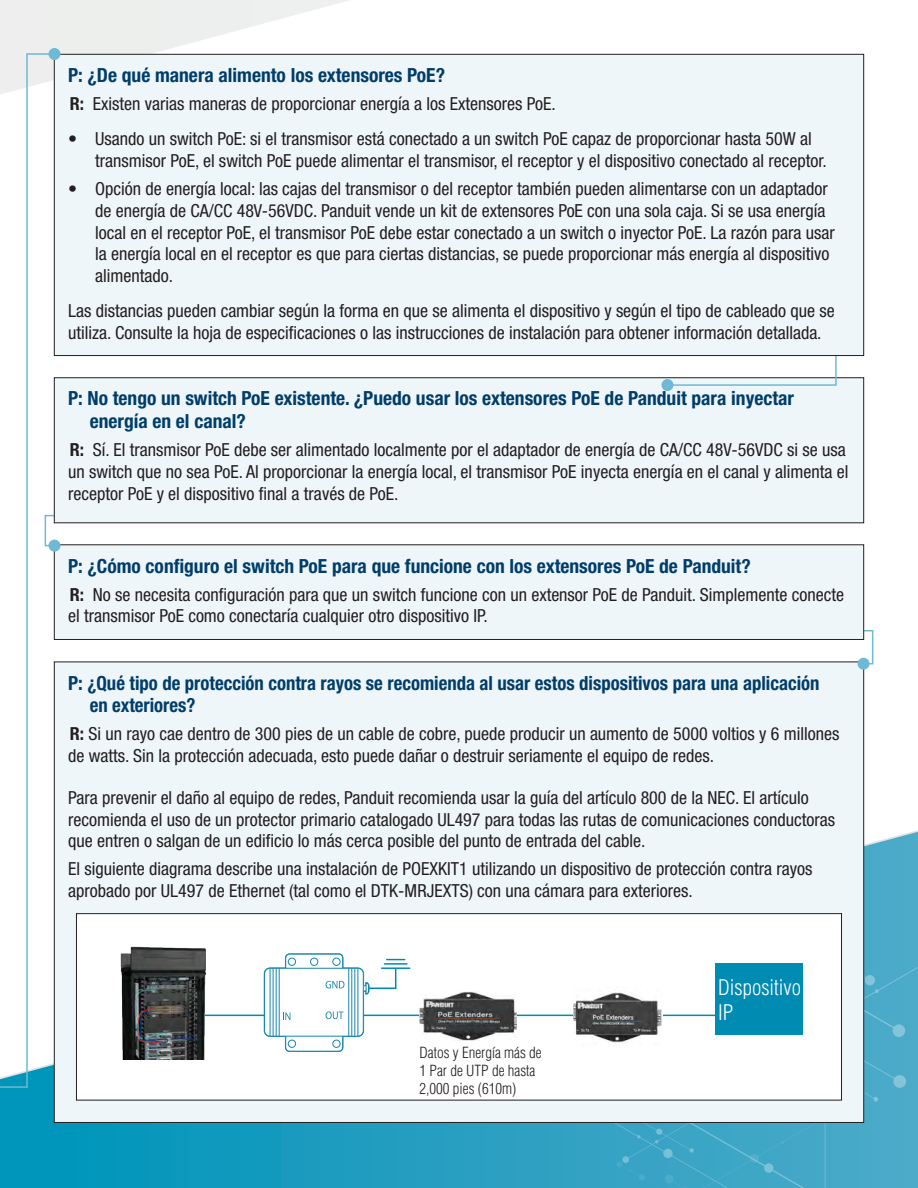
<style>
.page{position:relative;width:918px;height:1188px;background:#fff}
.page>*{position:absolute;margin:0;border:0;box-sizing:border-box;transform-origin:0 0}
.t1{font:300 condensed 21px/25.2px "Helvetica";color:#fff}
.Question{font:700 condensed 19.5px/22.5px "Helvetica Neue LT Std";color:#003d69}
.BODY{font:condensed 18px/21.6px "Helvetica Neue LT Std";color:#231f20}
.Answer_Body{font:condensed 18px/21.6px "Helvetica Neue LT Std";color:#231f20}
.t2{font:300 condensed 15px/18px "Helvetica";color:#231f20}
.s1{font-weight:700}
</style>
<div class="page">
<svg style="left:0;top:1089px;width:360px;height:99px"></svg>
<div style="left:54px;top:662px;width:810px;height:460px;background:#eef6fa"></div>
<svg style="left:844px;top:629px;width:30px;height:36px"></svg>
<div style="left:858px;top:658px;width:12px;height:12px;background:#6eb9d4;border-radius:50%"></div>
<div style="left:54px;top:545px;width:810px;height:94px;background:#eef6fa"></div>
<div style="left:54px;top:544px;width:810px;height:96px;border:1px solid #231f20"></div>
<svg style="left:56px;top:523px;width:8px;height:24px"></svg>
<div style="left:48px;top:540px;width:12px;height:12px;background:#6eb9d4;border-radius:50%"></div>
<div style="left:54px;top:378px;width:810px;height:145px;background:#eef6fa"></div>
<div style="left:54px;top:377px;width:810px;height:146px;border:1px solid #231f20"></div>
<svg style="left:666px;top:356px;width:171px;height:30px"></svg>
<div style="left:662px;top:379px;width:12px;height:12px;background:#6eb9d4;border-radius:50%"></div>
<svg style="left:0;top:0;width:503px;height:54px"></svg>
<div style="left:54px;top:54px;width:810px;height:302px;background:#eef6fa"></div>
<svg style="left:0;top:53px;width:56px;height:1036px"></svg>
<div style="left:48px;top:48px;width:12px;height:12px;background:#6eb9d4;border-radius:50%"></div>
<div style="left:76px;top:914px;width:766px;height:186px;background:#fff"></div>
<hr style="left:205px;top:1015px;width:516px;height:1px;background:#008bb3">
<div style="left:285px;top:1020px;width:58px;height:32px;border:2px solid #1585ad;border-radius:4px"></div>
<div style="left:285px;top:953px;width:58px;height:32px;border:2px solid #1585ad;border-radius:4px"></div>
<svg style="left:286px;top:1021px;width:57px;height:30px"></svg>
<div style="left:285px;top:1021px;width:58px;height:30px;border:1px solid #1585ad;border-radius:4px"></div>
<div style="left:288px;top:1040px;width:8px;height:7px;background:#fff;border-radius:50%"></div>
<div style="left:288px;top:1040px;width:8px;height:8px;border:1px solid #1585ad;border-radius:50%"></div>
<div style="left:333px;top:1040px;width:7px;height:7px;background:#fff;border-radius:50%"></div>
<div style="left:333px;top:1040px;width:7px;height:8px;border:1px solid #1585ad;border-radius:50%"></div>
<svg style="left:286px;top:954px;width:57px;height:30px"></svg>
<div style="left:285px;top:954px;width:58px;height:30px;border:1px solid #1585ad;border-radius:4px"></div>
<div style="left:288px;top:958px;width:8px;height:7px;background:#fff;border-radius:50%"></div>
<div style="left:288px;top:958px;width:8px;height:8px;border:1px solid #1585ad;border-radius:50%"></div>
<div style="left:333px;top:958px;width:7px;height:7px;background:#fff;border-radius:50%"></div>
<div style="left:333px;top:958px;width:7px;height:8px;border:1px solid #1585ad;border-radius:50%"></div>
<div style="left:311px;top:958px;width:7px;height:7px;background:#fff;border-radius:50%"></div>
<div style="left:310px;top:958px;width:8px;height:8px;border:1px solid #1585ad;border-radius:50%"></div>
<div style="left:265px;top:968px;width:98px;height:68px;background:#fff;border-radius:5px"></div>
<div style="left:264px;top:968px;width:100px;height:68px;border:1px solid #1585ad;border-radius:5px"></div>
<hr style="left:270px;top:968px;width:1px;height:68px;background:#1585ad">
<hr style="left:279px;top:968px;width:1px;height:68px;background:#1585ad">
<hr style="left:273px;top:968px;width:1px;height:68px;background:#1585ad">
<hr style="left:276px;top:968px;width:1px;height:68px;background:#1585ad">
<hr style="left:348px;top:968px;width:1px;height:68px;background:#1585ad">
<hr style="left:358px;top:968px;width:1px;height:68px;background:#1585ad">
<hr style="left:352px;top:968px;width:1px;height:68px;background:#1585ad">
<hr style="left:355px;top:968px;width:1px;height:68px;background:#1585ad">
<svg style="left:283px;top:1013px;width:7px;height:7px"></svg>
<svg style="left:326px;top:1011px;width:17px;height:8px"></svg>
<svg style="left:326px;top:981px;width:18px;height:7px"></svg>
<img style="left:120px;top:946px;width:85px;height:114px">
<svg style="left:360px;top:715px;width:558px;height:473px"></svg>
<p class="Question" style="left:68px;top:64px;width:378px">P: ¿De qué manera alimento los extensores PoE?</p>
<p class="Answer_Body" style="left:70px;top:93px;width:487px"><span class="s1">R:</span> Existen varias maneras de proporcionar energía a los Extensores PoE.</p>
<p class="BODY" style="left:95px;top:128px;width:733px;text-indent:-27px">• Usando un switch PoE: si el transmisor está conectado a un switch PoE capaz de proporcionar hasta 50W al transmisor PoE, el switch PoE puede alimentar el transmisor, el receptor y el dispositivo conectado al receptor.</p>
<p class="BODY" style="left:95px;top:178px;width:741px;text-indent:-27px">• Opción de energía local: las cajas del transmisor o del receptor también pueden alimentarse con un adaptador de energía de CA/CC 48V-56VDC. Panduit vende un kit de extensores PoE con una sola caja. Si se usa energía local en el receptor PoE, el transmisor PoE debe estar conectado a un switch o inyector PoE. La razón para usar la energía local en el receptor es que para ciertas distancias, se puede proporcionar más energía al dispositivo alimentado.</p>
<p class="BODY" style="left:68px;top:300px;width:768px">Las distancias pueden cambiar según la forma en que se alimenta el dispositivo y según el tipo de cableado que se utiliza. Consulte la hoja de especificaciones o las instrucciones de instalación para obtener información detallada.</p>
<p class="Question" style="left:90px;top:387px;width:706px;text-indent:-22px">P: No tengo un switch PoE existente. ¿Puedo usar los extensores PoE de Panduit para inyectar energía en el canal?</p>
<p class="Answer_Body" style="left:68px;top:439px;width:782px"><span class="s1">R:</span> Sí. El transmisor PoE debe ser alimentado localmente por el adaptador de energía de CA/CC 48V-56VDC si se usa un switch que no sea PoE. Al proporcionar la energía local, el transmisor PoE inyecta energía en el canal y alimenta el receptor PoE y el dispositivo final a través de PoE.</p>
<p class="Question" style="left:68px;top:554px;width:684px">P: ¿Cómo configuro el switch PoE para que funcione con los extensores PoE de Panduit?</p>
<p class="Answer_Body" style="left:68px;top:584px;width:778px"><span class="s1">R:</span> No se necesita configuración para que un switch funcione con un extensor PoE de Panduit. Simplemente conecte el transmisor PoE como conectaría cualquier otro dispositivo IP.</p>
<p class="Question" style="left:90px;top:671px;width:731px;text-indent:-22px">P: ¿Qué tipo de protección contra rayos se recomienda al usar estos dispositivos para una aplicación en exteriores?</p>
<p class="Answer_Body" style="left:68px;top:723px;width:773px"><span class="s1">R:</span> Si un rayo cae dentro de 300 pies de un cable de cobre, puede producir un aumento de 5000 voltios y 6 millones de watts. Sin la protección adecuada, esto puede dañar o destruir seriamente el equipo de redes.</p>
<p class="BODY" style="left:68px;top:787px;width:768px">Para prevenir el daño al equipo de redes, Panduit recomienda usar la guía del artículo 800 de la NEC. El artículo recomienda el uso de un protector primario catalogado UL497 para todas las rutas de comunicaciones conductoras que entren o salgan de un edificio lo más cerca posible del punto de entrada del cable.</p>
<p class="BODY" style="left:68px;top:858px;width:746px">El siguiente diagrama describe una instalación de POEXKIT1 utilizando un dispositivo de protección contra rayos aprobado por UL497 de Ethernet (tal como el DTK-MRJEXTS) con una cámara para exteriores.</p>
<p class="t2" style="left:420px;top:1044px;width:124px">Datos y Energía más de<br>1 Par de UTP de hasta<br>2,000 pies (610m)</p>
<p class="t1" style="left:718px;top:975px;width:84px">Dispositivo<br>IP</p>
</div>
